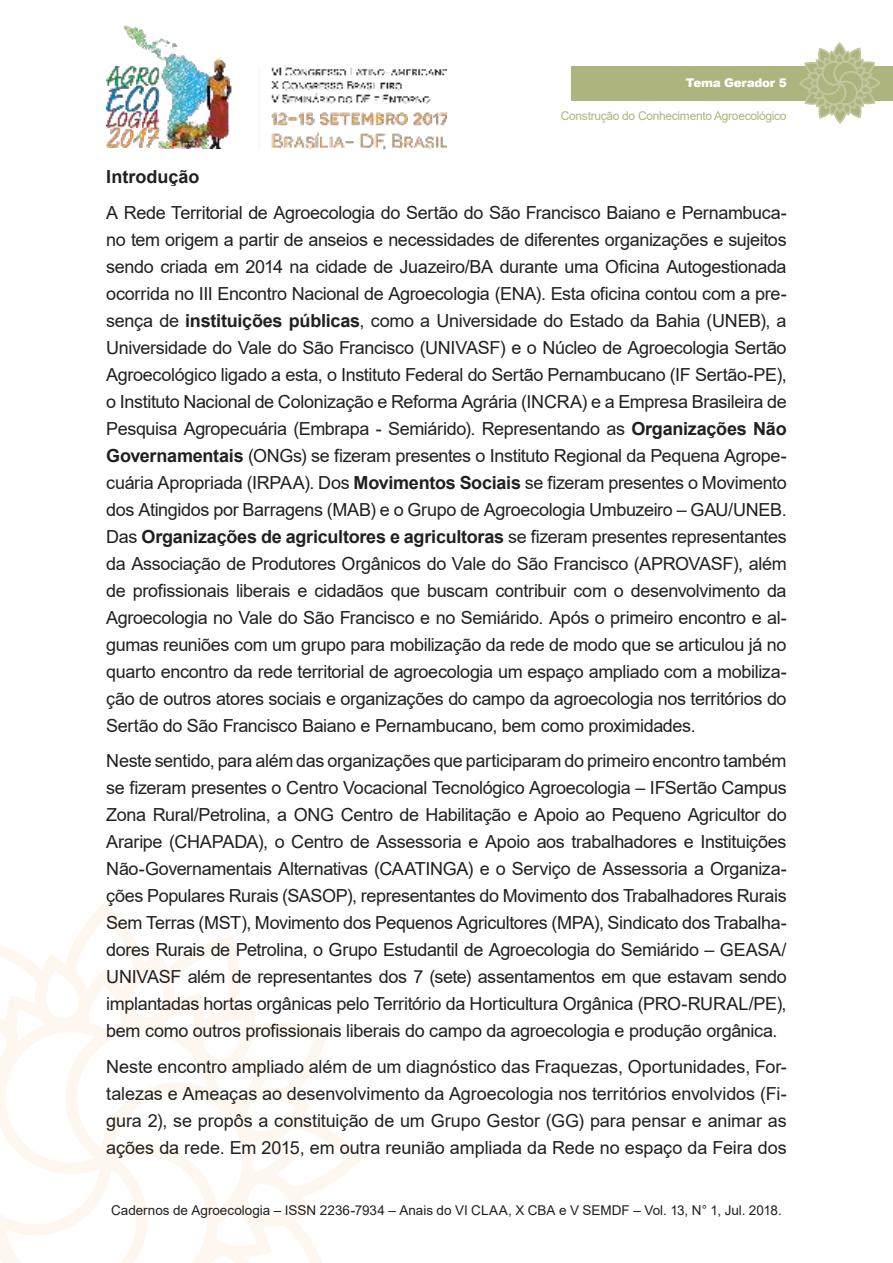
<style>
.page{position:relative;width:893px;height:1263px;background:#fff}
.page>*{position:absolute;margin:0;border:0;box-sizing:border-box;transform-origin:0 0}
.t1{font:18px/27px "Arial";letter-spacing:-.02em;color:#221f1f;text-align:justify}
.t2{font:700 18px "Arial";color:#221f1f}
.t3{font:13.5px "Arial";color:#221f1f}
.t4{font:12px "Arial";letter-spacing:-.025em;color:#aeb47e}
.t5{font:900 12px "Arial";letter-spacing:-.025em;color:#fff}
.s1{font-weight:700}
</style>
<div class="page">
<img style="left:106px;top:25px;width:340px;height:124px">
<svg style="left:0;top:910px;width:363px;height:353px"></svg>
<div style="left:571px;top:66px;width:322px;height:34px;background:#aeb47e"></div>
<svg style="left:798px;top:43px;width:83px;height:81px"></svg>
<p class="t5" style="left:686px;top:76px;width:102px">Tema Gerador 5</p>
<p class="t4" style="left:561px;top:112px;width:227px">Construção do Conhecimento Agroecológico</p>
<p class="t2" style="left:106px;top:170px;width:95px">Introdução</p>
<p class="t1" style="left:106px;top:201px;width:682px">A Rede Territorial de Agroecologia do Sertão do São Francisco Baiano e Pernambuca&shy;no tem origem a partir de anseios e necessidades de diferentes organizações e sujeitos sendo criada em 2014 na cidade de Juazeiro/BA durante uma Oficina Autogestionada ocorrida no III Encontro Nacional de Agroecologia (ENA). Esta oficina contou com a pre&shy;sença de <span class="s1">instituições públicas</span>, como a Universidade do Estado da Bahia (UNEB), a Universidade do Vale do São Francisco (UNIVASF) e o Núcleo de Agroecologia Sertão Agroecológico ligado a esta, o Instituto Federal do Sertão Pernambucano (IF Sertão-PE), o Instituto Nacional de Colonização e Reforma Agrária (INCRA) e a Empresa Brasileira de Pesquisa Agropecuária (Embrapa - Semiárido). Representando as <span class="s1">Organizações Não Governamentais</span> (ONGs) se fizeram presentes o Instituto Regional da Pequena Agrope&shy;cuária Apropriada (IRPAA). Dos <span class="s1">Movimentos Sociais</span> se fizeram presentes o Movimento dos Atingidos por Barragens (MAB) e o Grupo de Agroecologia Umbuzeiro – GAU/UNEB.<br>Das <span class="s1">Organizações de agricultores e agricultoras</span> se fizeram presentes representantes da Associação de Produtores Orgânicos do Vale do São Francisco (APROVASF), além de profissionais liberais e cidadãos que buscam contribuir com o desenvolvimento da Agroecologia no Vale do São Francisco e no Semiárido. Após o primeiro encontro e al&shy;gumas reuniões com um grupo para mobilização da rede de modo que se articulou já no quarto encontro da rede territorial de agroecologia um espaço ampliado com a mobiliza&shy;ção de outros atores sociais e organizações do campo da agroecologia nos territórios do Sertão do São Francisco Baiano e Pernambucano, bem como proximidades.</p>
<p class="t1" style="left:106px;top:749px;width:682px">Neste sentido, para além das organizações que participaram do primeiro encontro também se fizeram presentes o Centro Vocacional Tecnológico Agroecologia – IFSertão Campus Zona Rural/Petrolina, a ONG Centro de Habilitação e Apoio ao Pequeno Agricultor do Araripe (CHAPADA), o Centro de Assessoria e Apoio aos trabalhadores e Instituições Não-Governamentais Alternativas (CAATINGA) e o Serviço de Assessoria a Organiza&shy;ções Populares Rurais (SASOP), representantes do Movimento dos Trabalhadores Rurais Sem Terras (MST), Movimento dos Pequenos Agricultores (MPA), Sindicato dos Trabalha&shy;dores Rurais de Petrolina, o Grupo Estudantil de Agroecologia do Semiárido – GEASA/ UNIVASF além de representantes dos 7 (sete) assentamentos em que estavam sendo implantadas hortas orgânicas pelo Território da Horticultura Orgânica (PRO-RURAL/PE), bem como outros profissionais liberais do campo da agroecologia e produção orgânica.</p>
<p class="t1" style="left:106px;top:1055px;width:682px">Neste encontro ampliado além de um diagnóstico das Fraquezas, Oportunidades, For&shy;talezas e Ameaças ao desenvolvimento da Agroecologia nos territórios envolvidos (Fi&shy;gura 2), se propôs a constituição de um Grupo Gestor (GG) para pensar e animar as ações da rede. Em 2015, em outra reunião ampliada da Rede no espaço da Feira dos</p>
<p class="t3" style="left:111px;top:1205px;width:672px">Cadernos de Agroecologia – ISSN 2236-7934 – Anais do VI CLAA, X CBA e V SEMDF – Vol. 13, N° 1, Jul. 2018.</p>
</div>
